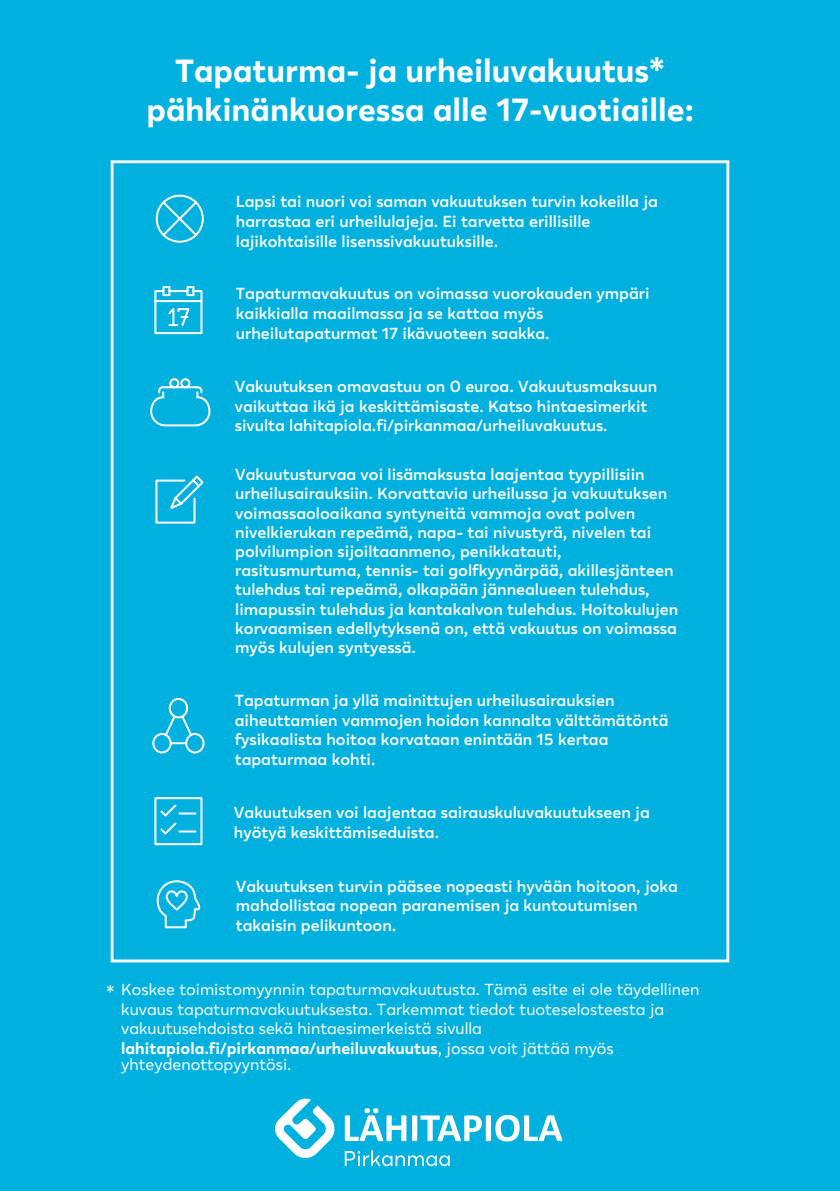
<style>
.page{position:relative;width:840px;height:1191px;background:#fff}
.page>*{position:absolute;margin:0;border:0;box-sizing:border-box;transform-origin:0 0}
.t1{font:700 32px/38.4px "Lahi Tapiola Sans";color:#fff;text-align:center}
.t2{font:600 16px/19.2px "Lahi Tapiola Sans";color:#fff}
.t3{font:16px/19.4px "Lahi Tapiola Sans";color:#fff}
.s1{font-size:18px}
.s2{font-weight:700}
</style>
<div class="page">
<div style="left:0;top:0;width:839px;height:1191px;background:#00b1df"></div>
<div style="left:111px;top:160px;width:618px;height:802px;border:3px solid #fff"></div>
<div style="left:154px;top:797px;width:48px;height:48px;border:2px solid #fff"></div>
<svg style="left:160px;top:804px;width:37px;height:31px"></svg>
<svg style="left:154px;top:286px;width:49px;height:49px"></svg>
<svg style="left:155px;top:475px;width:49px;height:49px"></svg>
<svg style="left:155px;top:194px;width:49px;height:49px"></svg>
<svg style="left:156px;top:880px;width:46px;height:83px"></svg>
<svg style="left:150px;top:378px;width:61px;height:49px"></svg>
<svg style="left:152px;top:697px;width:53px;height:57px"></svg>
<svg style="left:344px;top:1108px;width:62px;height:33px"></svg>
<svg style="left:412px;top:1115px;width:150px;height:26px"></svg>
<svg style="left:275px;top:1098px;width:60px;height:60px"></svg>
<svg style="left:344px;top:1150px;width:105px;height:16px"></svg>
<h1 class="t1" style="left:146px;top:50px;width:548px">Tapaturma- ja urheiluvakuutus* pähkinänkuoressa alle 17-vuotiaille:</h1>
<p class="t2" style="left:236px;top:191px;width:423px">Lapsi tai nuori voi saman vakuutuksen turvin kokeilla ja harrastaa eri urheilulajeja. Ei tarvetta erillisille lajikohtaisille lisenssivakuutuksille.</p>
<p class="t2" style="left:236px;top:283px;width:415px">Tapaturmavakuutus on voimassa vuorokauden ympäri kaikkialla maailmassa ja se kattaa myös urheilutapaturmat 17 ikävuoteen saakka.</p>
<p class="t2" style="left:235px;top:376px;width:423px">Vakuutuksen omavastuu on 0 euroa. Vakuutusmaksuun vaikuttaa ikä ja keskittämisaste. Katso hintaesimerkit sivulta lahitapiola.fi/pirkanmaa/urheiluvakuutus.</p>
<p class="t2" style="left:235px;top:464px;width:444px">Vakuutusturvaa voi lisämaksusta laajentaa tyypillisiin urheilusairauksiin. Korvattavia urheilussa ja vakuutuksen voimassaoloaikana syntyneitä vammoja ovat polven nivelkierukan repeämä, napa- tai nivustyrä, nivelen tai polvilumpion sijoiltaanmeno, penikkatauti, rasitusmurtuma, tennis- tai golfkyynärpää, akillesjänteen tulehdus tai repeämä, olkapään jännealueen tulehdus, limapussin tulehdus ja kantakalvon tulehdus. Hoitokulujen korvaamisen edellytyksenä on, että vakuutus on voimassa myös kulujen syntyessä.</p>
<p class="t2" style="left:235px;top:689px;width:435px">Tapaturman ja yllä mainittujen urheilusairauksien aiheuttamien vammojen hoidon kannalta välttämätöntä fysikaalista hoitoa korvataan enintään 15 kertaa tapaturmaa kohti.</p>
<p class="t2" style="left:234px;top:802px;width:417px">Vakuutuksen voi laajentaa sairauskuluvakuutukseen ja hyötyä keskittämiseduista.</p>
<p class="t2" style="left:236px;top:875px;width:443px">Vakuutuksen turvin pääsee nopeasti hyvään hoitoon, joka mahdollistaa nopean paranemisen ja kuntoutumisen takaisin pelikuntoon.</p>
<p class="t3" style="left:121px;top:979px;width:579px;text-indent:-15px"><span class="s1">*</span> Koskee toimistomyynnin tapaturmavakuutusta. Tämä esite ei ole täydellinen kuvaus tapaturmavakuutuksesta. Tarkemmat tiedot tuoteselosteesta ja vakuutusehdoista sekä hintaesimerkeistä sivulla <span class="s2">lahitapiola.fi/pirkanmaa/urheiluvakuutus</span>, jossa voit jättää myös</p>
<p class="t3" style="left:121px;top:1054px;width:171px">yhteydenottopyyntösi.</p>
</div>
